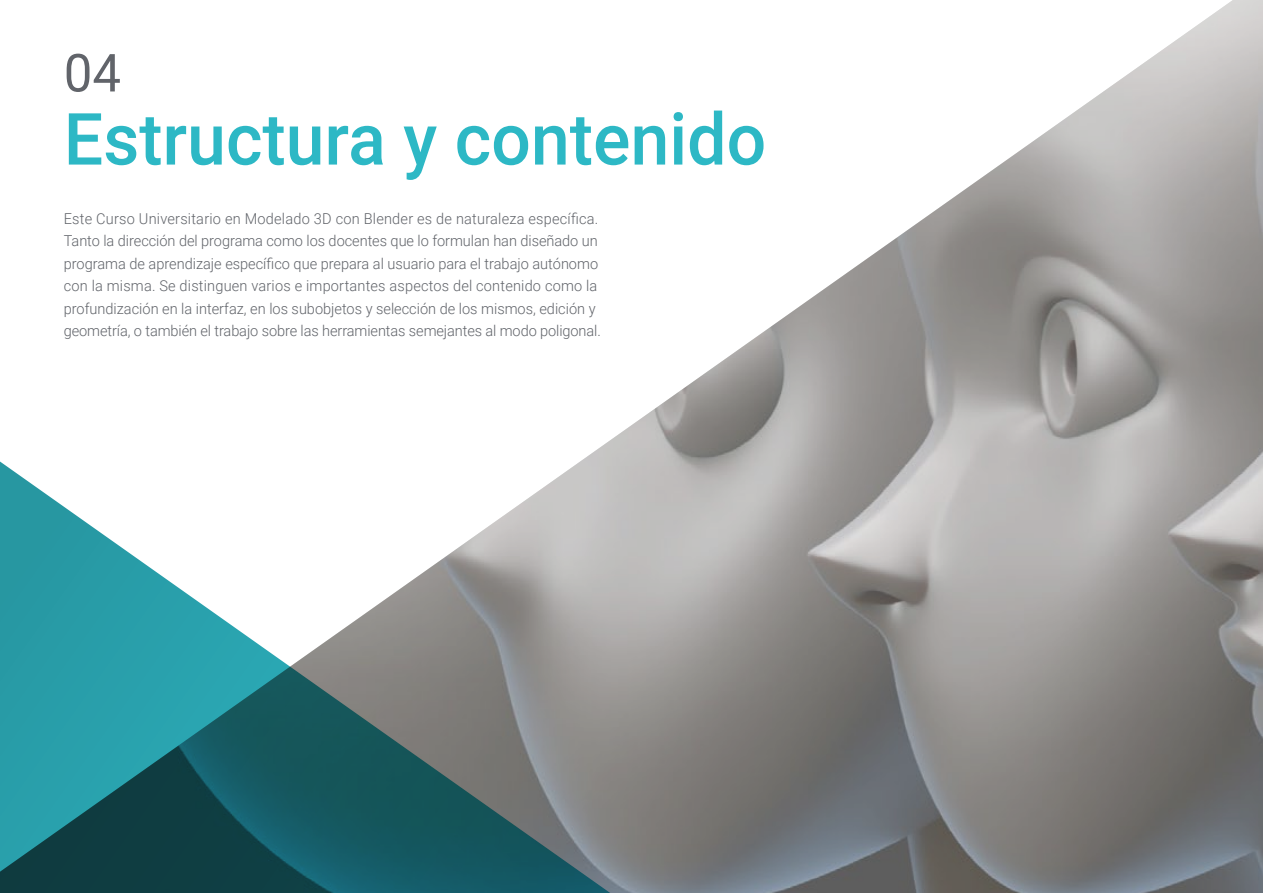
<style>
.page{position:relative;width:1263px;height:893px;background:#fff}
.page>*{position:absolute;margin:0;border:0;box-sizing:border-box;transform-origin:0 0}
.t1{font:500 72px "Roboto";color:#2db8c5}
.t2{font:52.5px "Roboto";color:#61646a}
.t3{font:300 15px/22.5px "Roboto";color:#61646a}
</style>
<div class="page">
<img style="left:602px;top:0;width:661px;height:893px">
<svg style="left:0;top:446px;width:640px;height:447px"></svg>
<h2 class="t2" style="left:64px;top:36px;width:59px">04</h2>
<h1 class="t1" style="left:64px;top:89px;width:704px">Estructura y contenido</h1>
<p class="t3" style="left:64px;top:207px;width:539px">Este Curso Universitario en Modelado 3D con Blender es de naturaleza específica.<br>Tanto la dirección del programa como los docentes que lo formulan han diseñado un programa de aprendizaje específico que prepara al usuario para el trabajo autónomo con la misma. Se distinguen varios e importantes aspectos del contenido como la profundización en la interfaz, en los subobjetos y selección de los mismos, edición y geometría, o también el trabajo sobre las herramientas semejantes al modo poligonal.</p>
</div>
